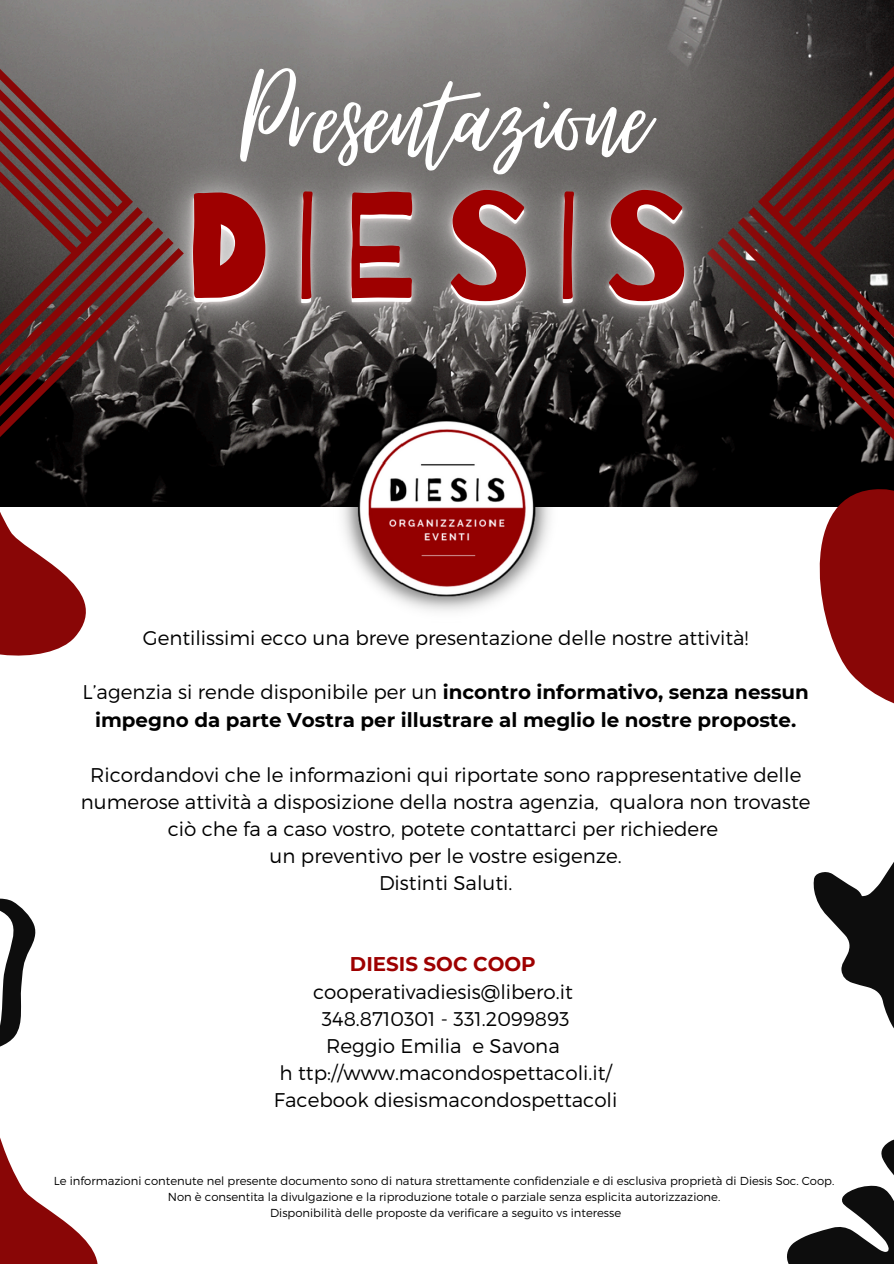
<style>
.page{position:relative;width:894px;height:1264px;background:#fff}
.page>*{position:absolute;margin:0;border:0;box-sizing:border-box;transform-origin:0 0}
.t1{font:151.2px "Virtual";color:#fff}
.t2{font:150.6px "Barrio";letter-spacing:.16em;color:#9e0000}
.t3{font:300 19.8px/27.3px "Montserrat";color:#000;text-align:center}
.t4{font:700 19.8px/28.2px "Montserrat";color:#000;text-align:center}
.t5{font:300 11.55px "Montserrat";color:#000}
.s1{font-weight:300}
.s2{font-weight:700;color:#9e0000}
</style>
<div class="page">
<img style="left:346px;top:535px;width:201px;height:76px">
<img style="left:133px;top:0;width:760px;height:535px">
<svg style="left:0;top:0;width:133px;height:207px;background:#7a5f5e"></svg>
<svg style="left:787px;top:1140px;width:106px;height:123px"></svg>
<svg style="left:0;top:898px;width:98px;height:365px"></svg>
<svg style="left:813px;top:863px;width:80px;height:164px"></svg>
<svg style="left:0;top:207px;width:184px;height:449px"></svg>
<svg style="left:707px;top:207px;width:186px;height:496px"></svg>
<p class="t1" style="left:242px;top:37px;width:408px">Presentazione</p>
<p class="t2" style="left:184px;top:165px;width:508px">DIESIS</p>
<p class="t3" style="left:143px;top:623px;width:607px">Gentilissimi ecco una breve presentazione delle nostre attività!</p>
<h2 class="t4" style="left:82px;top:677px;width:727px"><span class="s1">L’agenzia si rende disponibile per un</span> incontro informativo, senza nessun impegno da parte Vostra per illustrare al meglio le nostre proposte.</h2>
<h1 class="t3" style="left:81px;top:760px;width:730px">Ricordandovi che le informazioni qui riportate sono rappresentative delle numerose attività a disposizione della nostra agenzia, qualora non trovaste ciò che fa a caso vostro, potete contattarci per richiedere<br>un preventivo per le vostre esigenze.<br>Distinti Saluti.</h1>
<p class="t3" style="left:274px;top:949px;width:345px"><span class="s2">DIESIS SOC COOP </span>cooperativadiesis@libero.it<br>348.8710301 - 331.2099893<br>Reggio Emilia e Savona<br>h ttp://www.macondospettacoli.it/<br>Facebook diesismacondospettacoli</p>
<p class="t5" style="left:54px;top:1173px;width:781px">Le informazioni contenute nel presente documento sono di natura strettamente confidenziale e di esclusiva proprietà di Diesis Soc. Coop.</p>
<p class="t5" style="left:168px;top:1189px;width:554px">Non è consentita la divulgazione e la riproduzione totale o parziale senza esplicita autorizzazione.</p>
<h3 class="t5" style="left:270px;top:1205px;width:352px">Disponibilità delle proposte da verificare a seguito vs interesse</h3>
</div>
